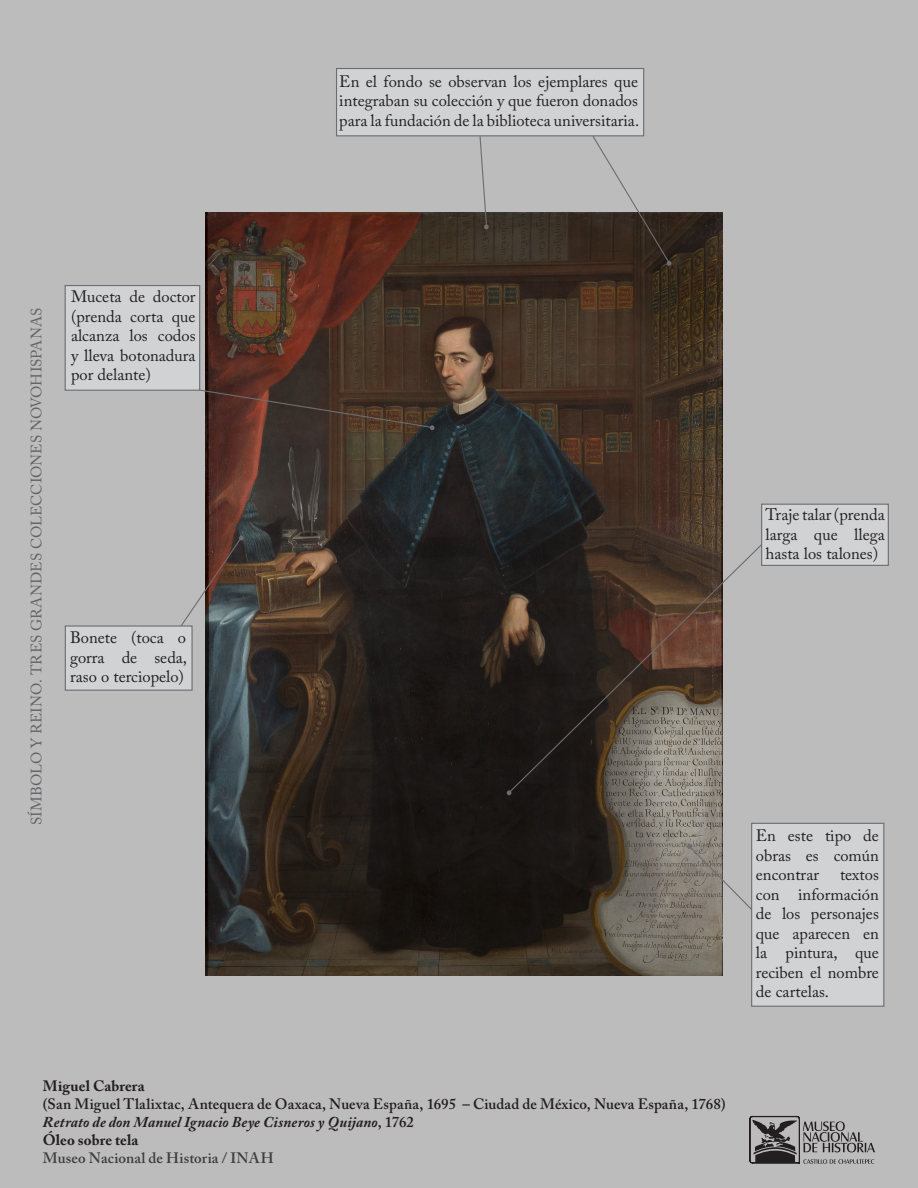
<style>
.page{position:relative;width:918px;height:1188px;background:#bdbcbc}
.page>*{position:absolute;margin:0;border:0;box-sizing:border-box;transform-origin:0 0}
.t1{font:16.5px/19.5px "Adobe Caslon Pro";color:#231f20;text-align:justify}
.t2{font:600 15px "Adobe Caslon Pro";letter-spacing:.01em;color:#231f20}
.t3{font:italic 700 15px "Adobe Caslon Pro";letter-spacing:.01em;color:#231f20}
.t4{font:15px "Adobe Caslon Pro";color:#636366}
.t5{font:600 15px "Adobe Caslon Pro";letter-spacing:.01em;color:#3e3e3f}
.t6{font:700 15px "Adobe Caslon Pro";letter-spacing:.005em;color:#231f20}
.s1{font-weight:700}
.s2{font-weight:600;font-style:normal}
</style>
<div class="page">
<svg style="left:749px;top:1116px;width:126px;height:48px"></svg>
<img style="left:206px;top:212px;width:516px;height:763px">
<div style="left:751px;top:823px;width:133px;height:184px;background:#d1d2d4;border:1px solid #6c6d70"></div>
<svg style="left:687px;top:844px;width:66px;height:67px"></svg>
<div style="left:336px;top:68px;width:308px;height:68px;background:#d1d2d4;border:1px solid #6c6d70"></div>
<svg style="left:591px;top:134px;width:80px;height:132px"></svg>
<svg style="left:479px;top:135px;width:10px;height:94px"></svg>
<div style="left:65px;top:285px;width:135px;height:106px;background:#d1d2d4;border:1px solid #6c6d70"></div>
<svg style="left:199px;top:389px;width:235px;height:41px;background:#4c362c"></svg>
<div style="left:761px;top:504px;width:128px;height:62px;background:#d1d2d4;border:1px solid #6c6d70"></div>
<svg style="left:181px;top:536px;width:63px;height:141px"></svg>
<div style="left:65px;top:625px;width:128px;height:66px;background:#d1d2d4;border:1px solid #6c6d70"></div>
<svg style="left:508px;top:543px;width:255px;height:251px;background:#544a42"></svg>
<svg style="left:507px;top:790px;width:4px;height:5px"></svg>
<p class="t1" style="left:339px;top:71px;width:301px">En el fondo se observan los ejemplares que integraban su colección y que fueron donados para la fundación de la biblioteca universitaria.</p>
<p class="t4" style="left:28px;top:825px;width:519px;rotate:-90deg">SÍMBOLO Y REINO. TRES GRANDES COLECCIONES NOVOHISPANAS</p>
<p class="t1" style="left:71px;top:287px;width:126px">Muceta de doctor (prenda corta que alcanza los codos y lleva botonadura por delante)</p>
<p class="t1" style="left:70px;top:628px;width:119px">Bonete (toca o gorra de seda, raso o terciopelo)</p>
<p class="t1" style="left:766px;top:505px;width:121px">Traje talar (prenda larga que llega hasta los talones)</p>
<p class="t1" style="left:756px;top:826px;width:124px">En este tipo de obras es común encontrar</p>
<p class="t1" style="left:756px;top:865px;width:124px;text-indent:84px">textos con información de los personajes que aparecen en la pintura, que reciben el nombre de cartelas.</p>
<p class="t6" style="left:43px;top:1077px;width:103px">Miguel Cabrera</p>
<p class="t2" style="left:43px;top:1095px;width:684px">(San Miguel Tlalixtac, Antequera de Oaxaca, Nueva España, 1695 <span class="s1">–</span> Ciudad de México, Nueva España, 1768)</p>
<p class="t3" style="left:43px;top:1113px;width:373px">Retrato de don Manuel Ignacio Beye Cisneros y Quijano<span class="s2">, 1762</span></p>
<p class="t6" style="left:43px;top:1131px;width:97px">Óleo sobre tela</p>
<p class="t5" style="left:43px;top:1149px;width:232px">Museo Nacional de Historia / INAH</p>
</div>
